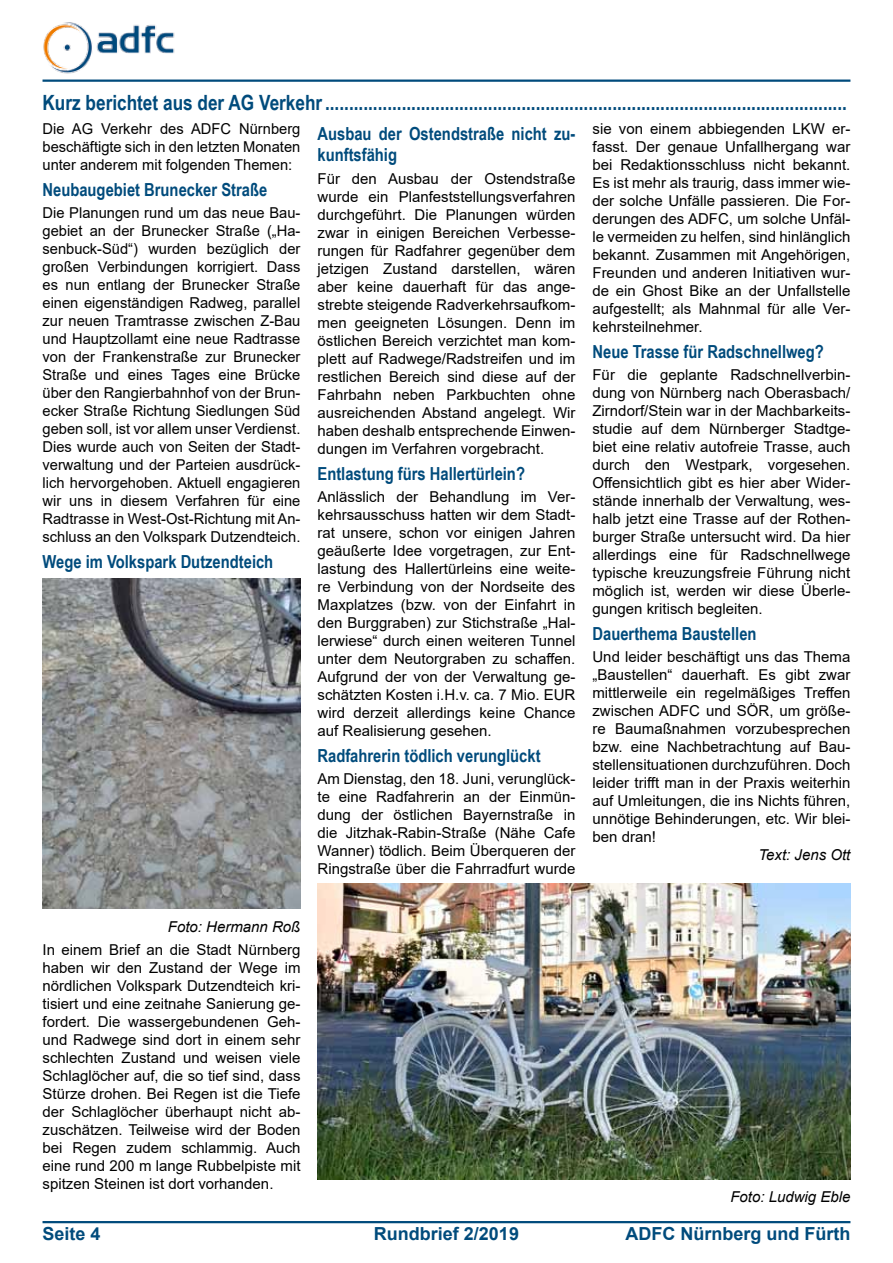
<style>
.page{position:relative;width:893px;height:1263px;background:#fff}
.page>*{position:absolute;margin:0;border:0;box-sizing:border-box;transform-origin:0 0}
.t1{font:700 21px "Arial Narrow";color:#004b7c}
.t2{font:700 18px/21.6px "Arial Narrow";color:#004b7c}
.t3{font:700 18px "Arial";color:#004b7c}
.t4{font:15px/18px "Arial";color:#000;text-align:justify}
.t5{font:italic 15px "Arial";color:#000}
</style>
<div class="page">
<hr style="left:43px;top:1221px;width:807px;height:2px;background:#004b7c">
<hr style="left:43px;top:80px;width:807px;height:2px;background:#004b7c">
<img style="left:43px;top:22px;width:132px;height:52px">
<img style="left:43px;top:578px;width:257px;height:331px">
<img style="left:317px;top:883px;width:533px;height:296px">
<h1 class="t1" style="left:43px;top:90px;width:806px">Kurz berichtet aus der AG Verkehr.............................................................................................................</h1>
<p class="t4" style="left:43px;top:120px;width:259px">Die AG Verkehr des ADFC Nürnberg beschäftigte sich in den letzten Monaten unter anderem mit folgenden Themen:</p>
<p class="t2" style="left:43px;top:178px;width:226px">Neubaugebiet Brunecker Straße</p>
<p class="t4" style="left:43px;top:204px;width:259px">Die Planungen rund um das neue Bau&shy;gebiet an der Brunecker Straße („Ha&shy;senbuck-Süd“) wurden bezüglich der großen Verbindungen korrigiert. Dass es nun entlang der Brunecker Straße einen eigenständigen Radweg, parallel zur neuen Tramtrasse zwischen Z-Bau und Hauptzollamt eine neue Radtrasse von der Frankenstraße zur Brunecker Straße und eines Tages eine Brücke über den Rangierbahnhof von der Brun&shy;ecker Straße Richtung Siedlungen Süd geben soll, ist vor allem unser Verdienst.<br>Dies wurde auch von Seiten der Stadt&shy;verwaltung und der Parteien ausdrück&shy;lich hervorgehoben. Aktuell engagieren wir uns in diesem Verfahren für eine Radtrasse in West-Ost-Richtung mit An&shy;schluss an den Volkspark Dutzendteich.</p>
<p class="t2" style="left:43px;top:551px;width:232px">Wege im Volkspark Dutzendteich</p>
<p class="t4" style="left:592px;top:120px;width:259px">sie von einem abbiegenden LKW er&shy;fasst. Der genaue Unfallhergang war bei Redaktionsschluss nicht bekannt.<br>Es ist mehr als traurig, dass immer wie&shy;der solche Unfälle passieren. Die For&shy;derungen des ADFC, um solche Unfäl&shy;le vermeiden zu helfen, sind hinlänglich bekannt. Zusammen mit Angehörigen, Freunden und anderen Initiativen wur&shy;de ein Ghost Bike an der Unfallstelle aufgestellt; als Mahnmal für alle Ver&shy;kehrsteilnehmer.</p>
<p class="t2" style="left:592px;top:340px;width:233px">Neue Trasse für Radschnellweg?</p>
<p class="t4" style="left:592px;top:366px;width:259px">Für die geplante Radschnellverbin&shy;dung von Nürnberg nach Oberasbach/ Zirndorf/Stein war in der Machbarkeits&shy;studie auf dem Nürnberger Stadtge&shy;biet eine relativ autofreie Trasse, auch durch den Westpark, vorgesehen.<br>Offensichtlich gibt es hier aber Wider&shy;stände innerhalb der Verwaltung, wes&shy;halb jetzt eine Trasse auf der Rothen&shy;burger Straße untersucht wird. Da hier allerdings eine für Radschnellwege typische kreuzungsfreie Führung nicht möglich ist, werden wir diese Überle&shy;gungen kritisch begleiten.</p>
<p class="t2" style="left:592px;top:623px;width:166px">Dauerthema Baustellen</p>
<p class="t4" style="left:592px;top:648px;width:259px">Und leider beschäftigt uns das Thema „Baustellen“ dauerhaft. Es gibt zwar mittlerweile ein regelmäßiges Treffen zwischen ADFC und SÖR, um größe&shy;re Baumaßnahmen vorzubesprechen bzw. eine Nachbetrachtung auf Bau&shy;stellensituationen durchzuführen. Doch leider trifft man in der Praxis weiterhin auf Umleitungen, die ins Nichts führen, unnötige Behinderungen, etc. Wir blei&shy;ben dran!</p>
<p class="t5" style="left:758px;top:845px;width:93px">Text: Jens Ott</p>
<p class="t2" style="left:317px;top:123px;width:259px">Ausbau der Ostendstraße nicht zu&shy;kunftsfähig</p>
<p class="t4" style="left:317px;top:169px;width:259px">Für den Ausbau der Ostendstraße wurde ein Planfeststellungsverfahren durchgeführt. Die Planungen würden zwar in einigen Bereichen Verbesse&shy;rungen für Radfahrer gegenüber dem jetzigen Zustand darstellen, wären aber keine dauerhaft für das ange&shy;strebte steigende Radverkehrsaufkom&shy;men geeigneten Lösungen. Denn im östlichen Bereich verzichtet man kom&shy;plett auf Radwege/Radstreifen und im restlichen Bereich sind diese auf der Fahrbahn neben Parkbuchten ohne ausreichenden Abstand angelegt. Wir haben deshalb entsprechende Einwen&shy;dungen im Verfahren vorgebracht.</p>
<p class="t2" style="left:317px;top:462px;width:209px">Entlastung fürs Hallertürlein?</p>
<p class="t4" style="left:317px;top:487px;width:259px">Anlässlich der Behandlung im Ver&shy;kehrsausschuss hatten wir dem Stadt&shy;rat unsere, schon vor einigen Jahren geäußerte Idee vorgetragen, zur Ent&shy;lastung des Hallertürleins eine weite&shy;re Verbindung von der Nordseite des Maxplatzes (bzw. von der Einfahrt in den Burggraben) zur Stichstraße „Hal&shy;lerwiese“ durch einen weiteren Tunnel unter dem Neutorgraben zu schaffen.<br>Aufgrund der von der Verwaltung ge&shy;schätzten Kosten i.H.v. ca. 7 Mio. EUR wird derzeit allerdings keine Chance auf Realisierung gesehen.</p>
<p class="t2" style="left:317px;top:744px;width:225px">Radfahrerin tödlich verunglückt</p>
<p class="t4" style="left:317px;top:770px;width:259px">Am Dienstag, den 18. Juni, verunglück&shy;te eine Radfahrerin an der Einmün&shy;dung der östlichen Bayernstraße in die Jitzhak-Rabin-Straße (Nähe Cafe Wanner) tödlich. Beim Überqueren der Ringstraße über die Fahrradfurt wurde</p>
<p class="t5" style="left:168px;top:917px;width:134px">Foto: Hermann Roß</p>
<p class="t4" style="left:43px;top:940px;width:259px">In einem Brief an die Stadt Nürnberg haben wir den Zustand der Wege im nördlichen Volkspark Dutzendteich kri&shy;tisiert und eine zeitnahe Sanierung ge&shy;fordert. Die wassergebundenen Geh&shy;und Radwege sind dort in einem sehr schlechten Zustand und weisen viele Schlaglöcher auf, die so tief sind, dass Stürze drohen. Bei Regen ist die Tiefe der Schlaglöcher überhaupt nicht ab&shy;zuschätzen. Teilweise wird der Boden bei Regen zudem schlammig. Auch eine rund 200 m lange Rubbelpiste mit spitzen Steinen ist dort vorhanden.</p>
<p class="t5" style="left:730px;top:1187px;width:122px">Foto: Ludwig Eble</p>
<p class="t3" style="left:43px;top:1221px;width:60px">Seite 4</p>
<p class="t3" style="left:374px;top:1221px;width:147px">Rundbrief 2/2019</p>
<p class="t3" style="left:625px;top:1221px;width:226px">ADFC Nürnberg und Fürth</p>
</div>
